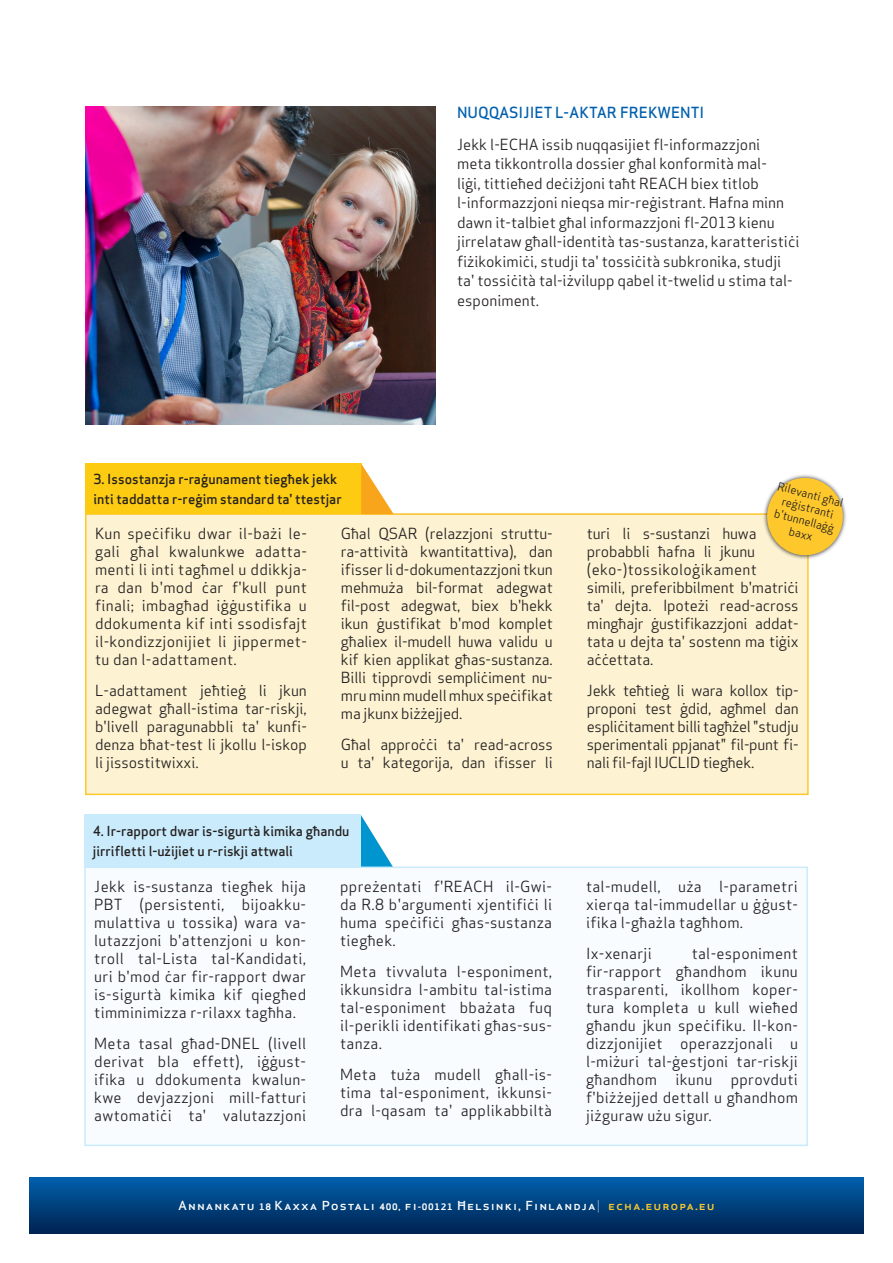
<style>
.page{position:relative;width:893px;height:1263px;background:#fff}
.page>*{position:absolute;margin:0;border:0;box-sizing:border-box;transform-origin:0 0}
.Bullet_list_bodytext{font:15px/18px "Apex Sans";letter-spacing:.02em;color:#231f20;text-align:justify}
.Bodytext_1{font:15px/19.5px "Apex Sans";color:#231f20}
.Bullet_list_bodytext-2{font:15px/18px "Apex Sans";letter-spacing:-.01em;color:#231f20}
.Headline_2_CAPS_blue{font:500 15px "Apex Sans";color:#0160ae}
.Recommendation{font:500 13.5px/19.5px "Apex Sans";color:#231f20}
.t1{font:500 12.15px "Apex Sans";letter-spacing:.075em;color:#fff;scale:1.08 1}
.t2{font:11.25px/13.5px "Apex Sans";color:#231f20;text-align:center}
.s1{font-weight:700;font-size:8.7px}
.s2{font-weight:700;font-size:8.25px}
.s3{font-weight:300}
.s4{color:#fec82d}
</style>
<div class="page">
<svg style="left:30px;top:1178px;width:833px;height:55px;background:#00407e"></svg>
<svg style="left:361px;top:815px;width:32px;height:51px"></svg>
<img style="left:85px;top:106px;width:351px;height:319px">
<div style="left:85px;top:867px;width:722px;height:278px;background:#f8fcfe"></div>
<div style="left:84px;top:866px;width:724px;height:280px;border:2px solid #caebfb"></div>
<div style="left:84px;top:814px;width:277px;height:53px;background:#caebfb"></div>
<div style="left:86px;top:514px;width:722px;height:280px;background:#fdf3d2"></div>
<div style="left:85px;top:513px;width:724px;height:282px;border:2px solid #fec82d"></div>
<div style="left:85px;top:464px;width:276px;height:50px;background:#fccb12"></div>
<svg style="left:361px;top:464px;width:359px;height:50px"></svg>
<div style="left:762px;top:474px;width:85px;height:86px;background:#231f20;opacity:.75"></div>
<div style="left:767px;top:478px;width:76px;height:77px;background:#fec82d;border-radius:50%"></div>
<p class="Headline_2_CAPS_blue" style="left:457px;top:99px;width:249px">NUQQASIJIET L-AKTAR FREKWENTI</p>
<p class="Bodytext_1" style="left:457px;top:133px;width:344px">Jekk l-ECHA issib nuqqasijiet fl-informazzjoni<br>meta tikkontrolla dossier għal konformità mal-<br>liġi, tittieħed deċiżjoni taħt REACH biex titlob l-informazzjoni nieqsa mir-reġistrant. Ħafna minn dawn it-talbiet għal informazzjoni fl-2013 kienu jirrelataw għall-identità tas-sustanza, karatteristiċi fiżikokimiċi, studji ta' tossiċità subkronika, studji ta' tossiċità tal-iżvilupp qabel it-twelid u stima tal&shy;esponiment.</p>
<p class="Recommendation" style="left:94px;top:468px;width:250px">3. Issostanzja r-raġunament tiegħek jekk inti taddatta r-reġim standard ta' ttestjar</p>
<p class="t2" style="left:780px;top:478px;width:69px;rotate:15deg">Rilevanti għal reġistranti b'tunnellaġġ baxx</p>
<p class="Bullet_list_bodytext" style="left:341px;top:523px;width:213px">Għal QSAR (relazzjoni struttu&shy;ra-attività kwantitattiva), dan ifisser li d-dokumentazzjoni tkun mehmuża bil-format adegwat fil-post adegwat, biex b'hekk ikun ġustifikat b'mod komplet għaliex il-mudell huwa validu u kif kien applikat għas-sustanza.<br>Billi tipprovdi sempliċiment nu&shy;mru minn mudell mhux speċifikat ma jkunx biżżejjed.</p>
<p class="Bullet_list_bodytext-2" style="left:341px;top:734px;width:213px">Għal approċċi ta' read-across u ta' kategorija, dan ifisser li</p>
<p class="Bullet_list_bodytext" style="left:95px;top:523px;width:213px">Kun speċifiku dwar il-bażi le&shy;gali għal kwalunkwe adatta&shy;menti li inti tagħmel u ddikkja&shy;ra dan b'mod ċar f'kull punt finali; imbagħad iġġustifika u ddokumenta kif inti ssodisfajt il-kondizzjonijiet li jippermet&shy;tu dan l-adattament.</p>
<p class="Bullet_list_bodytext" style="left:95px;top:680px;width:213px">L-adattament jeħtieġ li jkun adegwat għall-istima tar-riskji, b'livell paragunabbli ta' kunfi&shy;denza bħat-test li jkollu l-iskop li jissostitwixxi.</p>
<p class="Bullet_list_bodytext-2" style="left:587px;top:523px;width:213px">turi li s-sustanzi huwa probabbli ħafna li jkunu (eko-)tossikoloġikament simili, preferibbilment b'matriċi ta' dejta. Ipoteżi read-across mingħajr ġustifikazzjoni addat&shy;tata u dejta ta' sostenn ma tiġix aċċettata.</p>
<p class="Bullet_list_bodytext" style="left:587px;top:680px;width:213px">Jekk teħtieġ li wara kollox tip&shy;proponi test ġdid, agħmel dan espliċitament billi tagħżel "studju sperimentali ppjanat" fil-punt fi&shy;nali fil-fajl IUCLID tiegħek.</p>
<p class="Recommendation" style="left:93px;top:820px;width:258px">4. Ir-rapport dwar is-sigurtà kimika għandu jirrifletti l-użijiet u r-riskji attwali</p>
<p class="Bullet_list_bodytext" style="left:94px;top:876px;width:213px">Jekk is-sustanza tiegħek hija PBT (persistenti, bijoakku&shy;mulattiva u tossika) wara va&shy;lutazzjoni b'attenzjoni u kon&shy;troll tal-Lista tal-Kandidati, uri b'mod ċar fir-rapport dwar is-sigurtà kimika kif qiegħed timminimizza r-rilaxx tagħha.</p>
<p class="Bullet_list_bodytext" style="left:94px;top:1033px;width:213px">Meta tasal għad-DNEL (livell derivat bla effett), iġġust&shy;ifika u ddokumenta kwalun&shy;kwe devjazzjoni mill-fatturi awtomatiċi ta' valutazzjoni</p>
<p class="Bullet_list_bodytext" style="left:340px;top:876px;width:213px">ppreżentati f'REACH il-Gwi&shy;da R.8 b'argumenti xjentifiċi li huma speċifiċi għas-sustanza tiegħek.</p>
<p class="Bullet_list_bodytext" style="left:340px;top:961px;width:213px">Meta tivvaluta l-esponiment, ikkunsidra l-ambitu tal-istima tal-esponiment bbażata fuq il-perikli identifikati għas-sus&shy;tanza.</p>
<p class="Bullet_list_bodytext" style="left:340px;top:1064px;width:213px">Meta tuża mudell għall-is&shy;tima tal-esponiment, ikkunsi&shy;dra l-qasam ta' applikabbiltà</p>
<p class="Bullet_list_bodytext" style="left:586px;top:876px;width:213px">tal-mudell, uża l-parametri xierqa tal-immudellar u ġġust&shy;ifika l-għażla tagħhom.</p>
<p class="Bullet_list_bodytext" style="left:586px;top:943px;width:67px">Ix-xenarji</p>
<p class="Bullet_list_bodytext" style="left:586px;top:943px;width:213px;text-indent:106px">tal-esponiment fir-rapport għandhom ikunu trasparenti, ikollhom koper&shy;tura kompleta u kull wieħed għandu jkun speċifiku. Il-kon&shy;dizzjonijiet operazzjonali u l-miżuri tal-ġestjoni tar-riskji għandhom ikunu pprovduti f'biżżejjed dettall u għandhom jiżguraw użu sigur.</p>
<p class="t1" style="left:178px;top:1195px;width:498px">Annankatu <span class="s1">18</span> Kaxxa Postali <span class="s1">400,</span> fi<span class="s2">-</span><span class="s1">00121</span> Ħelsinki, Finlandja<span class="s3">|</span> <span class="s4">echa.europa.eu</span></p>
</div>
